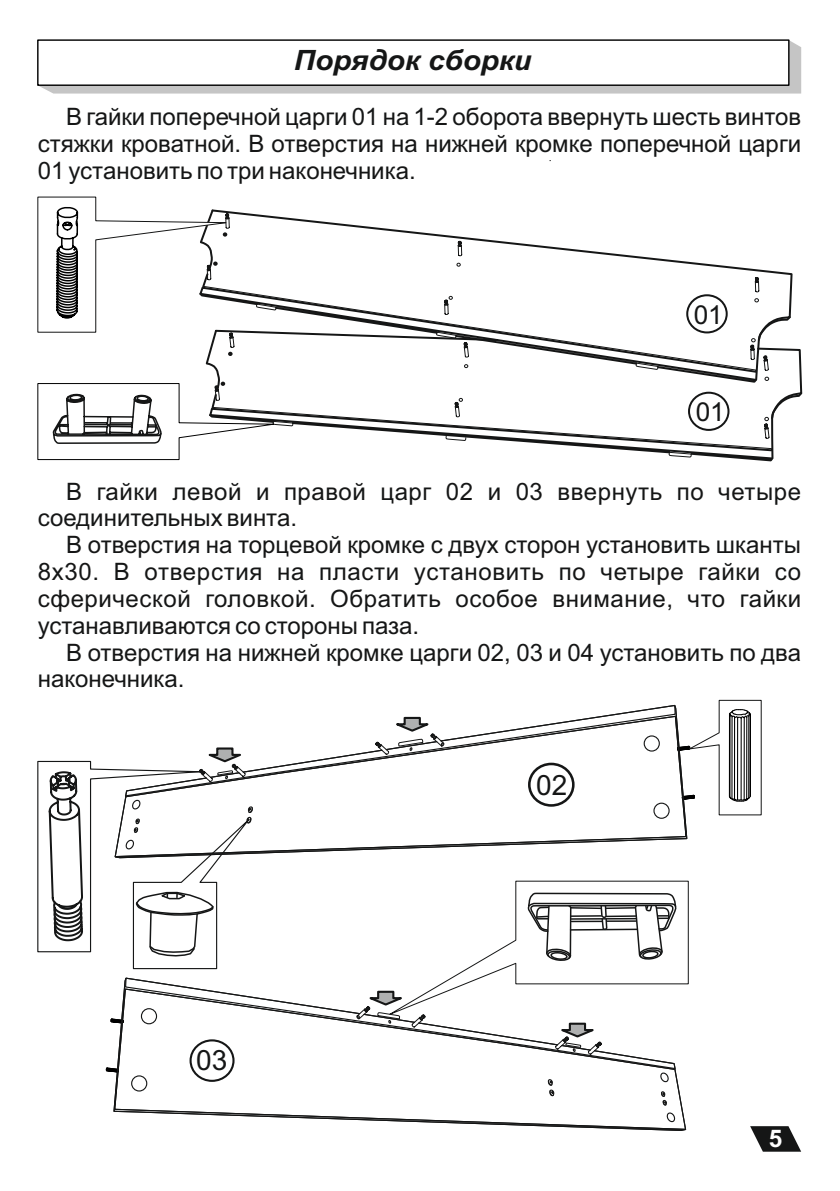
<style>
.page{position:relative;width:840px;height:1191px;background:#fff}
.page>*{position:absolute;margin:0;border:0;box-sizing:border-box;transform-origin:0 0}
.t1{font:italic 700 28px "Arial";color:#151616;scale:1.05 1}
.t2{font:28px "Arial";color:#151616}
.t3{font:26.2px "Arial";color:#151616}
.t4{font:700 24.2px "Arial";color:#fff}
.t5{font:24px/26.8px "Arial";color:#151616;text-align:justify}
.t6{font:24px/26.8px "Arial";letter-spacing:.025em;color:#151616}
</style>
<div class="page">
<svg style="left:750px;top:1126px;width:50px;height:25px"></svg>
<svg style="left:41px;top:40px;width:759px;height:54px;background:#c8c8c8"></svg>
<svg style="left:37px;top:39px;width:752px;height:48px"></svg>
<svg style="left:37px;top:196px;width:766px;height:266px"></svg>
<svg style="left:687px;top:699px;width:74px;height:117px"></svg>
<svg style="left:258px;top:704px;width:429px;height:150px"></svg>
<svg style="left:110px;top:1018px;width:3px;height:5px"></svg>
<svg style="left:106px;top:1067px;width:7px;height:5px"></svg>
<svg style="left:113px;top:977px;width:573px;height:154px"></svg>
<svg style="left:377px;top:880px;width:312px;height:140px"></svg>
<svg style="left:355px;top:989px;width:71px;height:39px"></svg>
<svg style="left:551px;top:1021px;width:51px;height:34px"></svg>
<svg style="left:374px;top:716px;width:71px;height:39px"></svg>
<svg style="left:37px;top:747px;width:221px;height:222px"></svg>
<p class="t1" style="left:293px;top:50px;width:228px">Порядок сборки</p>
<p class="t5" style="left:38px;top:105px;width:764px;text-indent:28px">В гайки поперечной царги 01 на 1-2 оборота ввернуть шесть винтов стяжки кроватной. В отверстия на нижней кромке поперечной царги 01 установить по три наконечника.</p>
<p class="t3" style="left:693px;top:305px;width:31px">01</p>
<p class="t3" style="left:695px;top:402px;width:31px">01</p>
<p class="t6" style="left:38px;top:480px;width:764px;text-indent:28px">В гайки левой и правой царг 02 и 03 ввернуть по четыре соединительных винта.</p>
<p class="t5" style="left:38px;top:533px;width:764px;text-indent:28px">В отверстия на торцевой кромке с двух сторон установить шканты 8х30. В отверстия на пласти установить по четыре гайки со сферической головкой. Обратить особое внимание, что гайки устанавливаются со стороны паза.</p>
<p class="t5" style="left:38px;top:641px;width:764px;text-indent:28px">В отверстия на нижней кромке царги 02, 03 и 04 установить по два наконечника.</p>
<p class="t2" style="left:196px;top:1050px;width:33px">03</p>
<p class="t2" style="left:535px;top:774px;width:33px">02</p>
<p class="t4" style="left:768px;top:1129px;width:15px">5</p>
</div>
